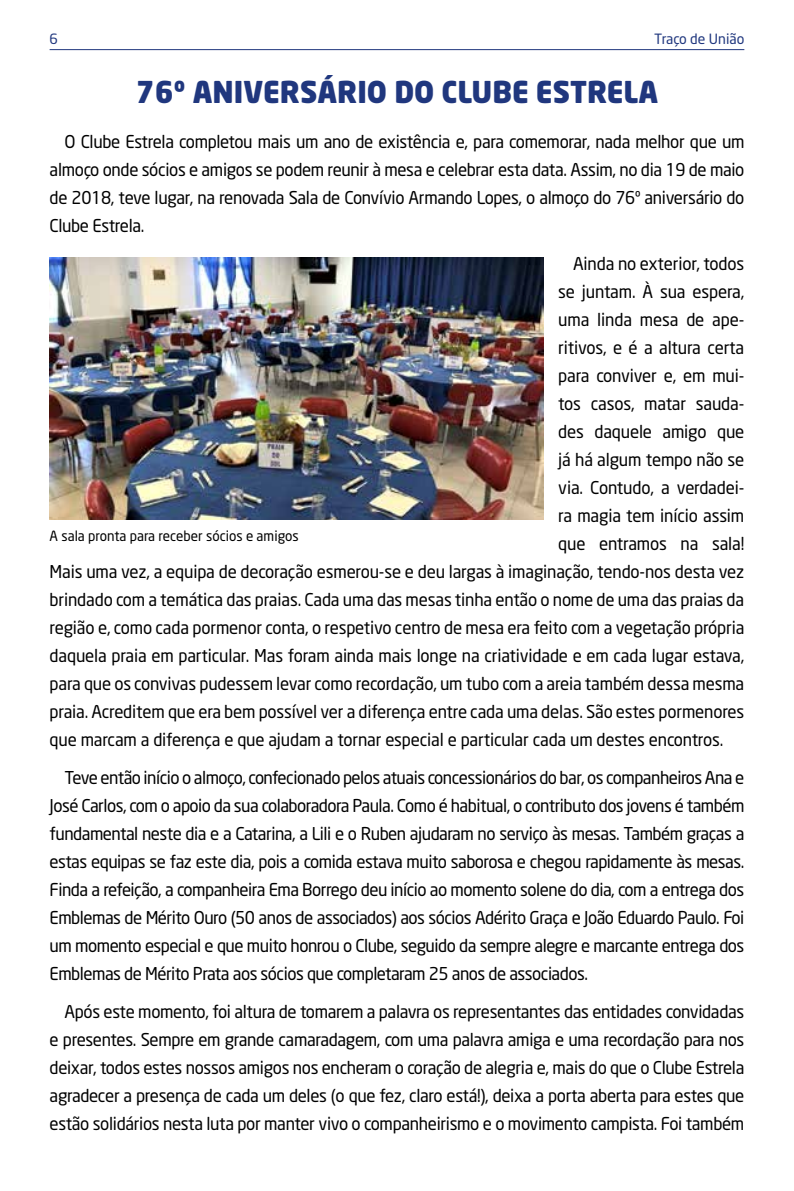
<style>
.page{position:relative;width:794px;height:1191px;background:#fff}
.page>*{position:absolute;margin:0;border:0;box-sizing:border-box;transform-origin:0 0}
.t1{font:900 29.75px "Neo Sans";color:#20377e;scale:.96 1}
.t2{font:17.5px/28px "Neo Sans";letter-spacing:-.01em;color:#000;text-align:justify;scale:.96 1}
.t3{font:14px "Neo Sans";color:#000;scale:.96 1}
.t4{font:14px "Neo Sans";color:#20377e}
</style>
<div class="page">
<hr style="left:50px;top:49px;width:694px;height:1px;background:#20377e">
<img style="left:50px;top:257px;width:493px;height:263px">
<p class="t4" style="left:50px;top:31px;width:10px">6</p>
<p class="t4" style="left:654px;top:31px;width:92px">Traço de União</p>
<h1 class="t1" style="left:136px;top:72px;width:545px">76º ANIVERSÁRIO DO CLUBE ESTRELA</h1>
<p class="t2" style="left:50px;top:127px;width:725px;text-indent:15px">O Clube Estrela completou mais um ano de existência e, para comemorar, nada melhor que um almoço onde sócios e amigos se podem reunir à mesa e celebrar esta data. Assim, no dia 19 de maio de 2018, teve lugar, na renovada Sala de Convívio Armando Lopes, o almoço do 76º aniversário do Clube Estrela.</p>
<p class="t2" style="left:573px;top:249px;width:180px">Ainda no exterior, todos</p>
<p class="t2" style="left:558px;top:277px;width:195px">se juntam. À sua espera,</p>
<p class="t2" style="left:558px;top:305px;width:195px">uma linda mesa de ape-</p>
<p class="t2" style="left:558px;top:333px;width:195px">ritivos, e é a altura certa</p>
<p class="t2" style="left:558px;top:361px;width:195px">para conviver e, em mui-</p>
<p class="t2" style="left:558px;top:389px;width:195px">tos casos, matar sauda-</p>
<p class="t2" style="left:558px;top:417px;width:195px">des daquele amigo que</p>
<p class="t2" style="left:558px;top:445px;width:195px">já há algum tempo não se</p>
<p class="t2" style="left:558px;top:473px;width:195px">via. Contudo, a verdadei-</p>
<p class="t2" style="left:558px;top:501px;width:195px">ra magia tem início assim</p>
<p class="t2" style="left:558px;top:529px;width:195px">que entramos na sala!</p>
<p class="t2" style="left:50px;top:557px;width:725px">Mais uma vez, a equipa de decoração esmerou-se e deu largas à imaginação, tendo-nos desta vez</p>
<p class="t2" style="left:50px;top:585px;width:725px">brindado com a temática das praias. Cada uma das mesas tinha então o nome de uma das praias da</p>
<p class="t2" style="left:50px;top:613px;width:725px">região e, como cada pormenor conta, o respetivo centro de mesa era feito com a vegetação própria</p>
<p class="t2" style="left:50px;top:641px;width:725px">daquela praia em particular. Mas foram ainda mais longe na criatividade e em cada lugar estava,</p>
<p class="t2" style="left:50px;top:669px;width:725px">para que os convivas pudessem levar como recordação, um tubo com a areia também dessa mesma</p>
<p class="t2" style="left:50px;top:697px;width:725px">praia. Acreditem que era bem possível ver a diferença entre cada uma delas. São estes pormenores</p>
<p class="t2" style="left:50px;top:725px;width:703px">que marcam a diferença e que ajudam a tornar especial e particular cada um destes encontros.</p>
<p class="t2" style="left:50px;top:763px;width:725px;text-indent:15px">Teve então início o almoço, confecionado pelos atuais concessionários do bar, os companheiros Ana e José Carlos, com o apoio da sua colaboradora Paula. Como é habitual, o contributo dos jovens é também fundamental neste dia e a Catarina, a Lili e o Ruben ajudaram no serviço às mesas. Também graças a estas equipas se faz este dia, pois a comida estava muito saborosa e chegou rapidamente às mesas.<br>Finda a refeição, a companheira Ema Borrego deu início ao momento solene do dia, com a entrega dos Emblemas de Mérito Ouro (50 anos de associados) aos sócios Adérito Graça e João Eduardo Paulo. Foi um momento especial e que muito honrou o Clube, seguido da sempre alegre e marcante entrega dos Emblemas de Mérito Prata aos sócios que completaram 25 anos de associados.</p>
<p class="t2" style="left:50px;top:997px;width:725px;text-indent:15px">Após este momento, foi altura de tomarem a palavra os representantes das entidades convidadas e presentes. Sempre em grande camaradagem, com uma palavra amiga e uma recordação para nos deixar, todos estes nossos amigos nos encheram o coração de alegria e, mais do que o Clube Estrela agradecer a presença de cada um deles (o que fez, claro está!), deixa a porta aberta para estes que estão solidários nesta luta por manter vivo o companheirismo e o movimento campista. Foi também</p>
<p class="t3" style="left:50px;top:527px;width:261px">A sala pronta para receber sócios e amigos</p>
</div>
